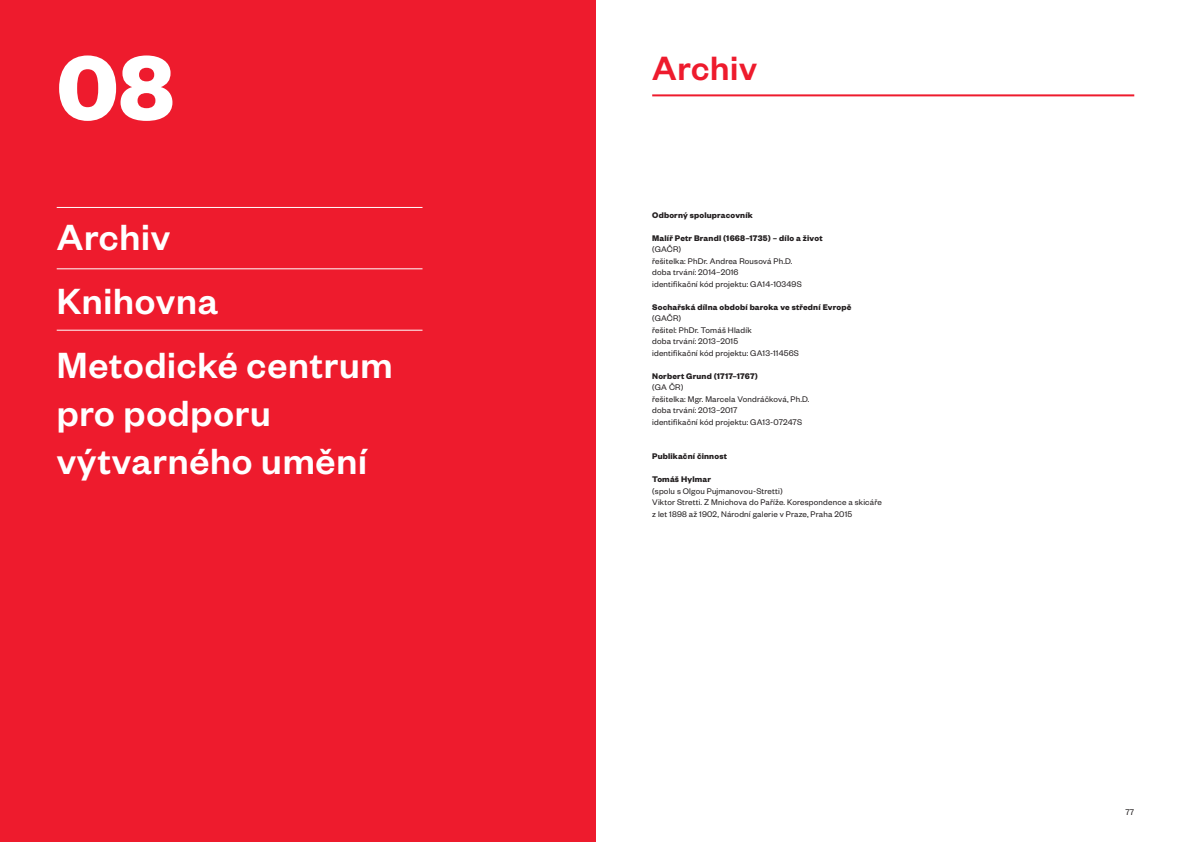
<style>
.page{position:relative;width:1191px;height:842px;background:#fff}
.page>*{position:absolute;margin:0;border:0;box-sizing:border-box;transform-origin:0 0}
.cislo_kapitoly_100{font:700 100px "Founders Grotesk";color:#fff}
.nadpis_kapitoly_bily{font:500 40px "Founders Grotesk";letter-spacing:.02em;color:#fff}
.nadpis_kapitoly_cerv{font:500 37px "Founders Grotesk";letter-spacing:.02em;color:#ee1b2d}
.sloupec_text_9_10_8{font:9px/11.5px "Founders Grotesk";letter-spacing:.02em;color:#231f20}
.sloupec_text_9_10_8-2{font:700 9px "Founders Grotesk";letter-spacing:.02em;color:#231f20}
</style>
<div class="page">
<div style="left:0;top:0;width:595px;height:842px;background:#ee1b2d"></div>
<hr style="left:57px;top:207px;width:365px;height:1px;background:#fff">
<hr style="left:57px;top:268px;width:365px;height:1px;background:#fff">
<hr style="left:57px;top:330px;width:365px;height:1px;background:#fff">
<hr style="left:652px;top:94px;width:482px;height:2px;background:#ee1b2d">
<p class="cislo_kapitoly_100" style="left:57px;top:24px;width:119px">08</p>
<p class="nadpis_kapitoly_cerv" style="left:652px;top:45px;width:106px">Archiv</p>
<p class="nadpis_kapitoly_bily" style="left:57px;top:212px;width:115px">Archiv</p>
<p class="nadpis_kapitoly_bily" style="left:57px;top:276px;width:163px">Knihovna</p>
<p class="nadpis_kapitoly_bily" style="left:57px;top:340px;width:337px">Metodické centrum</p>
<p class="nadpis_kapitoly_bily" style="left:57px;top:388px;width:215px">pro podporu</p>
<p class="nadpis_kapitoly_bily" style="left:57px;top:436px;width:312px">výtvarného umění</p>
<p class="sloupec_text_9_10_8-2" style="left:652px;top:209px;width:102px">Odborný spolupracovník</p>
<p class="sloupec_text_9_10_8-2" style="left:652px;top:232px;width:172px">Malíř Petr Brandl (1668–1735) – dílo a život</p>
<p class="sloupec_text_9_10_8" style="left:652px;top:243px;width:31px">(GAČR)</p>
<p class="sloupec_text_9_10_8" style="left:652px;top:255px;width:142px">řešitelka: PhDr. Andrea Rousová Ph.D.</p>
<p class="sloupec_text_9_10_8" style="left:652px;top:266px;width:88px">doba trvání: 2014–2016</p>
<p class="sloupec_text_9_10_8" style="left:652px;top:278px;width:151px">identifikační kód projektu: GA14-10349S</p>
<p class="sloupec_text_9_10_8-2" style="left:652px;top:301px;width:201px">Sochařská dílna období baroka ve střední Evropě</p>
<p class="sloupec_text_9_10_8" style="left:652px;top:312px;width:31px">(GAČR)</p>
<p class="sloupec_text_9_10_8" style="left:652px;top:324px;width:101px">řešitel: PhDr. Tomáš Hladík</p>
<p class="sloupec_text_9_10_8" style="left:652px;top:335px;width:87px">doba trvání: 2013–2015</p>
<p class="sloupec_text_9_10_8" style="left:652px;top:347px;width:148px">identifikační kód projektu: GA13-11456S</p>
<p class="sloupec_text_9_10_8-2" style="left:652px;top:370px;width:107px">Norbert Grund (1717–1767)</p>
<p class="sloupec_text_9_10_8" style="left:652px;top:381px;width:33px">(GA ČR)</p>
<p class="sloupec_text_9_10_8" style="left:652px;top:393px;width:159px">řešitelka: Mgr. Marcela Vondráčková, Ph.D.</p>
<p class="sloupec_text_9_10_8" style="left:652px;top:404px;width:87px">doba trvání: 2013–2017</p>
<p class="sloupec_text_9_10_8" style="left:652px;top:416px;width:151px">identifikační kód projektu: GA13-07247S</p>
<p class="sloupec_text_9_10_8-2" style="left:652px;top:451px;width:76px">Publikační činnost</p>
<p class="sloupec_text_9_10_8-2" style="left:652px;top:474px;width:60px">Tomáš Hylmar</p>
<p class="sloupec_text_9_10_8" style="left:652px;top:485px;width:132px">(spolu s Olgou Pujmanovou-Stretti)</p>
<p class="sloupec_text_9_10_8" style="left:652px;top:496px;width:231px">Viktor Stretti. Z Mnichova do Paříže. Korespondence a skicáře z let 1898 až 1902, Národní galerie v Praze, Praha 2015</p>
<p class="sloupec_text_9_10_8" style="left:1125px;top:805px;width:10px">77</p>
</div>
